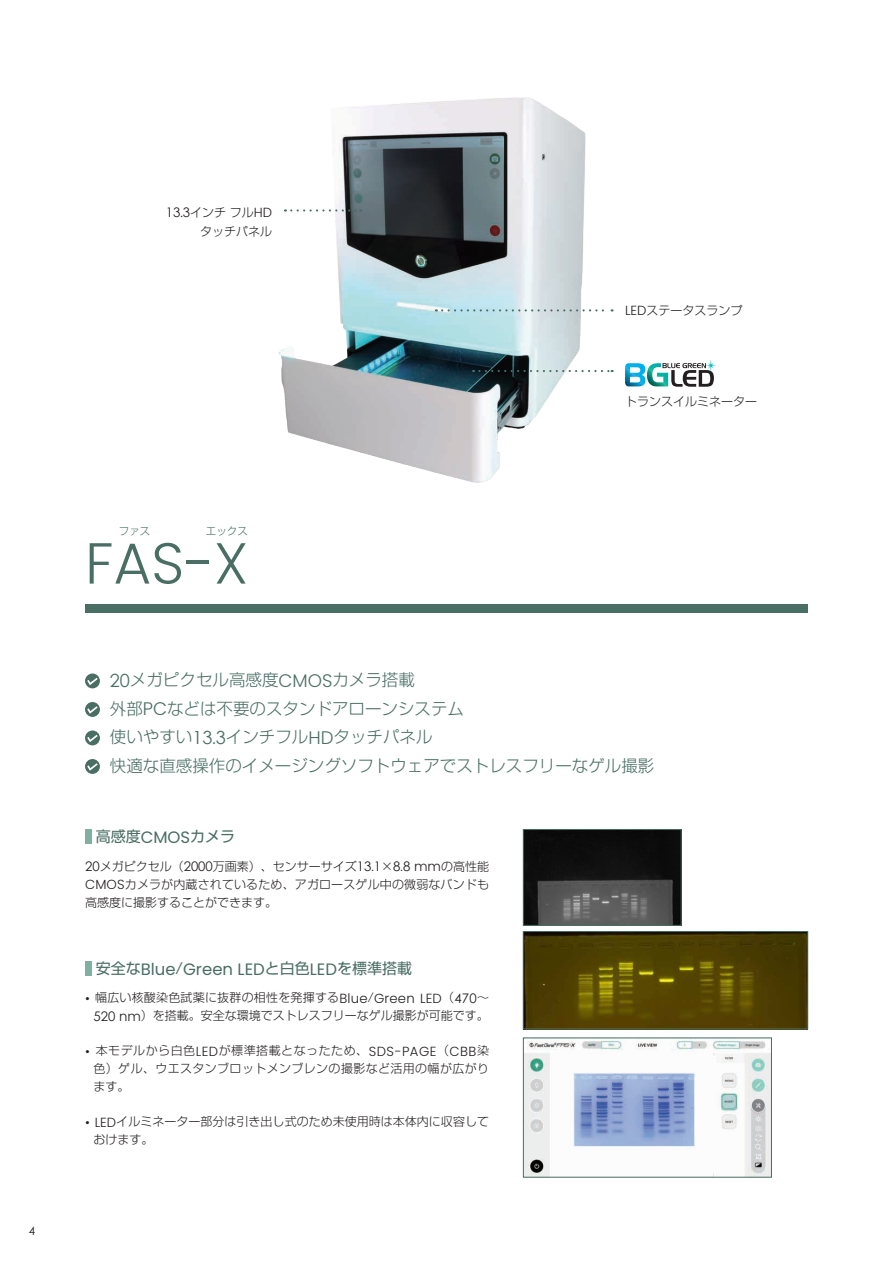
<style>
.page{position:relative;width:893px;height:1263px;background:#fff}
.page>*{position:absolute;margin:0;border:0;box-sizing:border-box;transform-origin:0 0}
.t1{font:300 57.75px "Poppins";color:#496e64}
.t2{font:300 16.5px "Shin Go Pro";color:#496e64}
.t3{font:16.5px "Poppins";color:#496e64}
.t4{font:15px "Shin Go Pro";color:#496e64}
.t5{font:300 12px/18px "Shin Go Pro";color:#231f20;text-align:justify}
.t6{font:11.55px "Century Gothic";color:#231f20}
.t7{font:300 10.5px "Shin Go Pro";color:#496e64}
.s1{font-family:"Century Gothic";font-weight:400;font-size:13.2px}
.s2{font-family:"Poppins";font-size:13.2px}
.s3{font-family:"Century Gothic";font-weight:400;font-size:18.15px}
.s4{font-family:"Poppins";font-size:18.15px}
.s5{font-family:"Poppins";font-size:16.5px}
.s6{font-family:"Shin Go Pro";font-size:15px}
</style>
<div class="page">
<img style="left:278px;top:97px;width:320px;height:386px">
<svg style="left:85px;top:673px;width:15px;height:15px"></svg>
<svg style="left:86px;top:676px;width:14px;height:10px"></svg>
<svg style="left:85px;top:702px;width:15px;height:15px"></svg>
<svg style="left:86px;top:704px;width:14px;height:11px"></svg>
<svg style="left:85px;top:730px;width:15px;height:15px"></svg>
<svg style="left:86px;top:733px;width:14px;height:10px"></svg>
<svg style="left:85px;top:759px;width:15px;height:15px"></svg>
<svg style="left:86px;top:761px;width:14px;height:11px"></svg>
<div style="left:85px;top:829px;width:6px;height:15px;background:#7eb1a1"></div>
<div style="left:85px;top:961px;width:6px;height:15px;background:#7eb1a1"></div>
<div style="left:85px;top:604px;width:723px;height:8px;background:#496e64"></div>
<svg style="left:625px;top:360px;width:91px;height:27px"></svg>
<svg style="left:285px;top:209px;width:76px;height:3px"></svg>
<svg style="left:436px;top:309px;width:177px;height:2px"></svg>
<svg style="left:473px;top:370px;width:140px;height:2px"></svg>
<img style="left:525px;top:831px;width:154px;height:93px">
<div style="left:523px;top:829px;width:158px;height:97px;border:1px solid #496e64"></div>
<img style="left:525px;top:933px;width:281px;height:94px">
<div style="left:523px;top:931px;width:285px;height:98px;border:1px solid #496e64"></div>
<img style="left:525px;top:1039px;width:245px;height:136px">
<div style="left:523px;top:1037px;width:249px;height:140px;border:1px solid #496e64"></div>
<p class="t6" style="left:29px;top:1224px;width:8px">4</p>
<p class="t5" style="left:166px;top:202px;width:108px"><span class="s1">13</span><span class="s2">.</span><span class="s1">3</span>インチフル<span class="s2">HD</span></p>
<p class="t5" style="left:200px;top:221px;width:73px">タッチパネル</p>
<p class="t7" style="left:119px;top:522px;width:33px">ファス</p>
<p class="t7" style="left:206px;top:522px;width:43px">エックス</p>
<p class="t1" style="left:85px;top:530px;width:164px">FAS-X</p>
<p class="t5" style="left:625px;top:300px;width:119px"><span class="s2">LED</span>ステータスランプ</p>
<p class="t5" style="left:625px;top:391px;width:133px">トランスイルミネーター</p>
<p class="t2" style="left:110px;top:667px;width:307px"><span class="s3">20</span>メガピクセル高感度<span class="s4">CMOS</span>カメラ搭載</p>
<p class="t2" style="left:110px;top:695px;width:356px">外部<span class="s4">PC</span>などは不要のスタンドアローンシステム</p>
<p class="t2" style="left:110px;top:724px;width:324px">使いやすい<span class="s3">13</span><span class="s4">.</span><span class="s3">3</span>インチフル<span class="s4">HD</span>タッチパネル</p>
<p class="t2" style="left:110px;top:752px;width:546px">快適な直感操作のイメージングソフトウェアでストレスフリーなゲル撮影</p>
<p class="t4" style="left:96px;top:824px;width:141px">高感度<span class="s5">CMOS</span>カメラ</p>
<p class="t5" style="left:85px;top:855px;width:405px"><span class="s1">20</span>メガピクセル（<span class="s1">2000</span>万画素）、センサーサイズ<span class="s1">13</span><span class="s2">.</span><span class="s1">1</span>×<span class="s1">8</span><span class="s2">.</span><span class="s1">8</span> <span class="s2">mm</span>の高性能<span class="s2">CMOS</span>カメラが内蔵されているため、アガロースゲル中の微弱なバンドも高感度に撮影することができます。</p>
<p class="t3" style="left:96px;top:960px;width:318px"><span class="s6">安全な</span>Blue<span class="s6">/</span>Green LED<span class="s6">と白色</span>LED<span class="s6">を標準搭載</span></p>
<p class="t5" style="left:85px;top:987px;width:405px;text-align:right"><span class="s2">•</span> 幅広い核酸染色試薬に抜群の相性を発揮する<span class="s2">Blue</span>/<span class="s2">Green LED</span>（<span class="s1">470</span>～<br><span class="s1">520</span> <span class="s2">nm</span>）を搭載。安全な環境でストレスフリーなゲル撮影が可能です。</p>
<p class="t5" style="left:94px;top:1040px;width:397px;text-indent:-9px"><span class="s2">•</span> 本モデルから白色<span class="s2">LED</span>が標準搭載となったため、<span class="s2">SDS-PAGE</span>（<span class="s2">CBB</span>染色）ゲル、ウエスタンブロットメンブレンの撮影など活用の幅が広がります。</p>
<p class="t5" style="left:94px;top:1111px;width:397px;text-indent:-9px"><span class="s2">• LED</span>イルミネーター部分は引き出し式のため未使用時は本体内に収容しておけます。</p>
</div>
